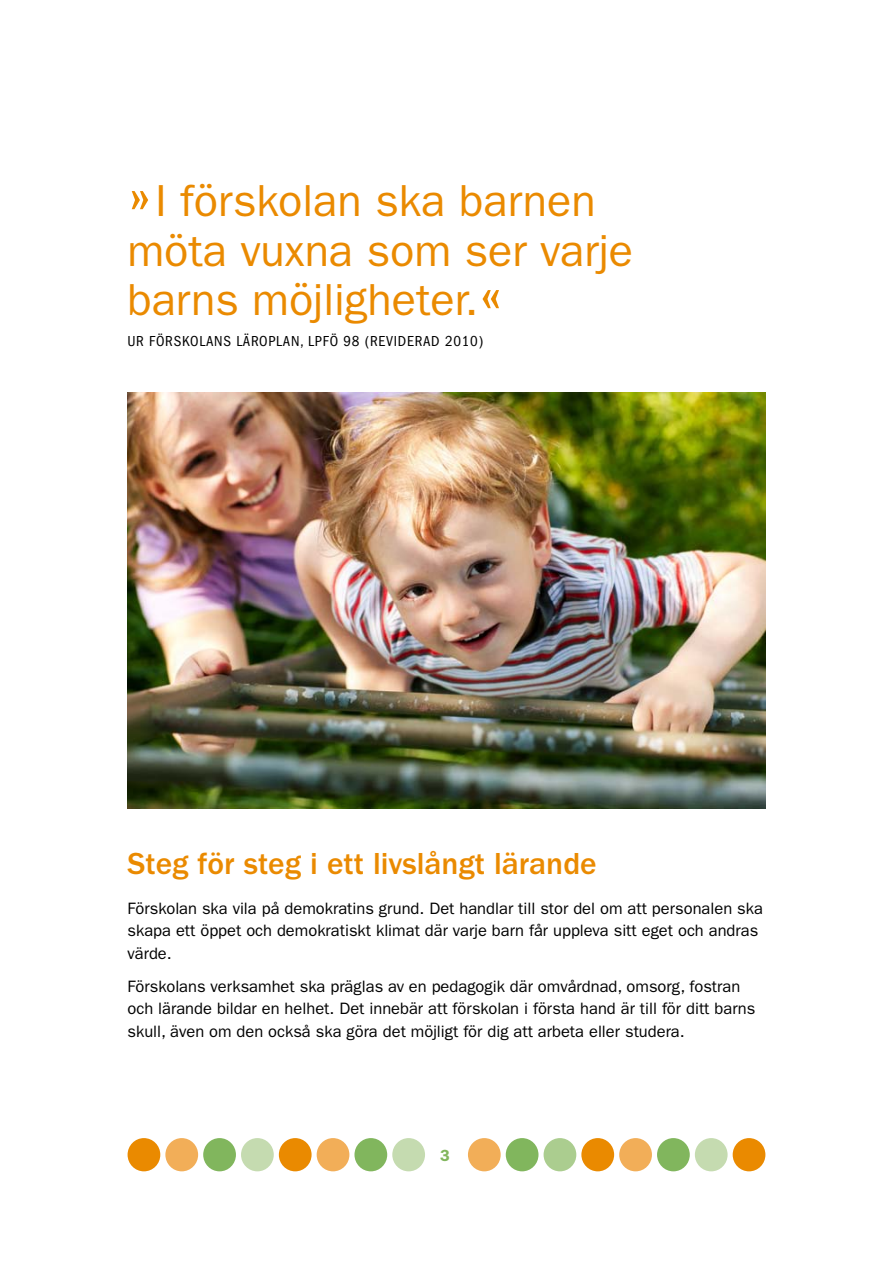
<style>
.page{position:relative;width:893px;height:1263px;background:#fff}
.page>*{position:absolute;margin:0;border:0;box-sizing:border-box;transform-origin:0 0}
.t1{font:45px/49.5px "Franklin Gothic LT";color:#ea8a00}
.t2{font:500 31.5px "Franklin Gothic LT";color:#ea8a00}
.t3{font:16.5px/22.5px "Franklin Gothic LT";color:#000}
.t4{font:600 16.2px "Franklin Gothic LT";color:#81b65d}
.t5{font:condensed 15px "Franklin Gothic LT";letter-spacing:.05em;color:#000}
.s1{font-size:63px}
</style>
<div class="page">
<div style="left:128px;top:1138px;width:32px;height:33px;background:#ea8a00;border-radius:50%"></div>
<div style="left:203px;top:1138px;width:33px;height:33px;background:#81b65d;border-radius:50%"></div>
<div style="left:165px;top:1138px;width:33px;height:33px;background:#f2ae58;border-radius:50%"></div>
<div style="left:241px;top:1138px;width:33px;height:33px;background:#c5dbb0;border-radius:50%"></div>
<div style="left:279px;top:1138px;width:33px;height:33px;background:#ea8a00;border-radius:50%"></div>
<div style="left:506px;top:1138px;width:32px;height:33px;background:#81b65d;border-radius:50%"></div>
<div style="left:695px;top:1138px;width:33px;height:33px;background:#c5dbb0;border-radius:50%"></div>
<div style="left:317px;top:1138px;width:32px;height:33px;background:#f2ae58;border-radius:50%"></div>
<div style="left:544px;top:1138px;width:32px;height:33px;background:#abcd8f;border-radius:50%"></div>
<div style="left:733px;top:1138px;width:32px;height:33px;background:#ea8a00;border-radius:50%"></div>
<div style="left:354px;top:1138px;width:33px;height:33px;background:#81b65d;border-radius:50%"></div>
<div style="left:581px;top:1138px;width:33px;height:33px;background:#ea8a00;border-radius:50%"></div>
<div style="left:619px;top:1138px;width:33px;height:33px;background:#f2ae58;border-radius:50%"></div>
<div style="left:392px;top:1138px;width:33px;height:33px;background:#c5dbb0;border-radius:50%"></div>
<div style="left:468px;top:1138px;width:33px;height:33px;background:#f2ae58;border-radius:50%"></div>
<div style="left:657px;top:1138px;width:33px;height:33px;background:#81b65d;border-radius:50%"></div>
<img style="left:128px;top:392px;width:637px;height:416px">
<h1 class="t1" style="left:127px;top:176px;width:507px"><span class="s1">»</span>I förskolan ska barnen möta vuxna som ser varje barns möjligheter.<span class="s1">«</span></h1>
<p class="t5" style="left:127px;top:333px;width:357px">UR FÖRSKOLANS LÄROPLAN, LPFÖ 98 (REVIDERAD 2010)</p>
<h2 class="t2" style="left:128px;top:846px;width:471px">Steg för steg i ett livslångt lärande</h2>
<p class="t3" style="left:128px;top:897px;width:637px">Förskolan ska vila på demokratins grund. Det handlar till stor del om att personalen ska skapa ett öppet och demokratiskt klimat där varje barn får uppleva sitt eget och andras värde.</p>
<p class="t3" style="left:128px;top:975px;width:629px">Förskolans verksamhet ska präglas av en pedagogik där omvårdnad, omsorg, fostran och lärande bildar en helhet. Det innebär att förskolan i första hand är till för ditt barns skull, även om den också ska göra det möjligt för dig att arbeta eller studera.</p>
<p class="t4" style="left:440px;top:1146px;width:11px">3</p>
</div>
